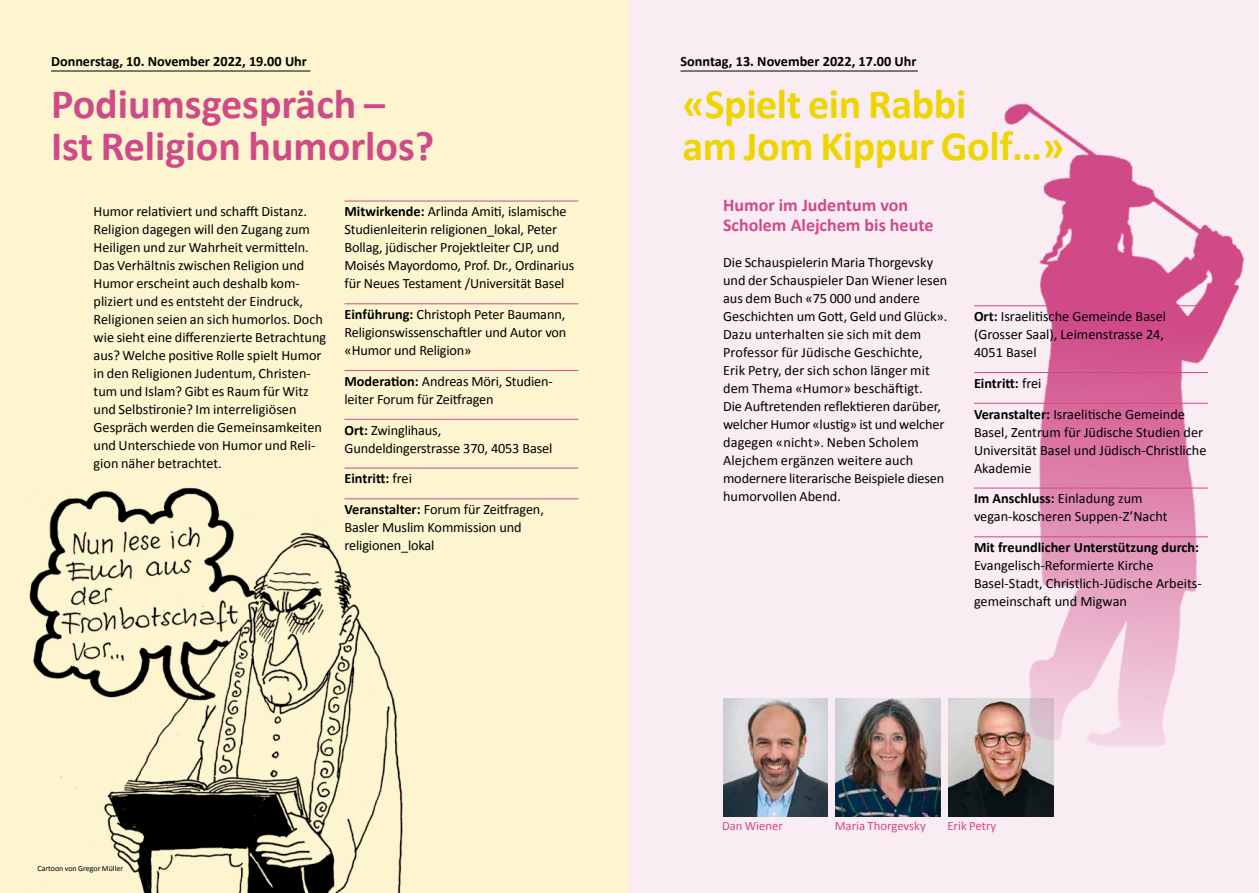
<style>
.page{position:relative;width:1259px;height:893px;background:#fff}
.page>*{position:absolute;margin:0;border:0;box-sizing:border-box;transform-origin:0 0}
.t1{font:700 42px/42px "Calibri";color:#d04a87}
.t2{font:700 42px/42px "Calibri";letter-spacing:-.01em;color:#efd500}
.t3{font:700 18px/20.2px "Calibri";color:#d04a87}
.t4{font:14.25px/18px "Calibri";color:#000}
.t5{font:700 14.25px "Calibri";color:#000}
.t6{font:12.75px "Calibri";color:#d04a87}
.t7{font:7.95px "Calibri";color:#000}
.s1{font-weight:700}
</style>
<div class="page">
<div style="left:0;top:0;width:629px;height:893px;background:#fcf5d0"></div>
<div style="left:629px;top:0;width:630px;height:893px;background:#faecf3"></div>
<img style="left:29px;top:487px;width:402px;height:406px">
<img style="left:723px;top:699px;width:104px;height:118px">
<img style="left:836px;top:699px;width:104px;height:118px">
<img style="left:948px;top:773px;width:105px;height:44px">
<img style="left:895px;top:103px;width:350px;height:670px">
<hr style="left:51px;top:71px;width:259px;height:1px;background:#000">
<hr style="left:344px;top:201px;width:234px;height:1px;background:#d04a87">
<hr style="left:344px;top:303px;width:234px;height:1px;background:#d04a87">
<hr style="left:344px;top:370px;width:234px;height:1px;background:#d04a87">
<hr style="left:344px;top:419px;width:234px;height:1px;background:#d04a87">
<hr style="left:344px;top:468px;width:234px;height:1px;background:#d04a87">
<hr style="left:344px;top:498px;width:234px;height:1px;background:#d04a87">
<hr style="left:680px;top:71px;width:238px;height:1px;background:#000">
<hr style="left:974px;top:305px;width:234px;height:1px;background:#d04a87">
<hr style="left:974px;top:372px;width:234px;height:1px;background:#d04a87">
<hr style="left:974px;top:403px;width:234px;height:1px;background:#d04a87">
<hr style="left:974px;top:488px;width:234px;height:1px;background:#d04a87">
<hr style="left:974px;top:536px;width:234px;height:1px;background:#d04a87">
<p class="t5" style="left:51px;top:52px;width:257px">Donnerstag, 10. November 2022, 19.00 Uhr</p>
<h1 class="t1" style="left:51px;top:82px;width:385px">Podiumsgespräch –<br>Ist Religion humorlos?</h1>
<p class="t4" style="left:94px;top:202px;width:234px">Humor relativiert und schafft Distanz.<br>Religion dagegen will den Zugang zum Heiligen und zur Wahrheit vermitteln.<br>Das Verhältnis zwischen Religion und Humor erscheint auch deshalb kom&shy;pliziert und es entsteht der Eindruck, Religionen seien an sich humorlos. Doch wie sieht eine differenzierte Betrachtung aus? Welche positive Rolle spielt Humor in den Religionen Judentum, Christen&shy;tum und Islam? Gibt es Raum für Witz und Selbstironie? Im interreligiösen Gespräch werden die Gemeinsamkeiten und Unterschiede von Humor und Reli&shy;gion näher betrachtet.</p>
<p class="t4" style="left:344px;top:202px;width:231px"><span class="s1">Mitwirkende:</span> Arlinda Amiti, islamische Studienleiterin religionen_lokal, Peter Bollag, jüdischer Projektleiter CJP, und Moisés Mayordomo, Prof. Dr., Ordinarius für Neues Testament /Universität Basel</p>
<p class="t4" style="left:344px;top:305px;width:223px;text-align:justify"><span class="s1">Einführung:</span> Christoph Peter Baumann, Religionswissenschaftler und Autor von «Humor und Religion»</p>
<p class="t4" style="left:344px;top:372px;width:210px"><span class="s1">Moderation:</span> Andreas Möri, Studien&shy;leiter Forum für Zeitfragen</p>
<p class="t4" style="left:344px;top:420px;width:209px"><span class="s1">Ort:</span> Zwinglihaus,<br>Gundeldingerstrasse 370, 4053 Basel</p>
<p class="t4" style="left:344px;top:463px;width:201px;line-height:30.8px"><span class="s1">Eintritt:</span> frei<br><span class="s1">Veranstalter:</span> Forum für Zeitfragen,</p>
<p class="t4" style="left:344px;top:518px;width:178px">Basler Muslim Kommission und religionen_lokal</p>
<p class="t7" style="left:37px;top:863px;width:87px">Cartoon von Gregor Müller</p>
<p class="t5" style="left:680px;top:52px;width:237px">Sonntag, 13. November 2022, 17.00 Uhr</p>
<h1 class="t2" style="left:682px;top:82px;width:383px">«Spielt ein Rabbi<br>am Jom Kippur Golf…»</h1>
<p class="t3" style="left:723px;top:194px;width:212px">Humor im Judentum von<br>Scholem Alejchem bis heute</p>
<p class="t4" style="left:723px;top:253px;width:226px">Die Schauspielerin Maria Thorgevsky und der Schauspieler Dan Wiener lesen aus dem Buch «75 000 und andere Geschichten um Gott, Geld und Glück».<br>Dazu unterhalten sie sich mit dem Professor für Jüdische Geschichte, Erik Petry, der sich schon länger mit dem Thema «Humor» beschäftigt.<br>Die Auftretenden reflektieren darüber, welcher Humor «lustig» ist und welcher dagegen «nicht». Neben Scholem Alejchem ergänzen weitere auch modernere literarische Beispiele diesen humorvollen Abend.</p>
<p class="t4" style="left:974px;top:307px;width:194px"><span class="s1">Ort:</span> Israelitische Gemeinde Basel (Grosser Saal), Leimenstrasse 24,<br>4051 Basel</p>
<p class="t4" style="left:974px;top:367px;width:212px;line-height:30.8px"><span class="s1">Eintritt:</span> frei<br><span class="s1">Veranstalter:</span> Israelitische Gemeinde</p>
<p class="t4" style="left:974px;top:422px;width:234px">Basel, Zentrum für Jüdische Studien der<br>Universität Basel und Jüdisch-Christliche<br>Akademie</p>
<p class="t4" style="left:974px;top:489px;width:195px"><span class="s1">Im Anschluss:</span> Einladung zum vegan-koscheren Suppen-Z’Nacht</p>
<p class="t5" style="left:974px;top:537px;width:226px">Mit freundlicher Unterstützung durch:</p>
<p class="t4" style="left:974px;top:556px;width:229px">Evangelisch-Reformierte Kirche<br>Basel-Stadt, Christlich-Jüdische Arbeits&shy;gemeinschaft und Migwan</p>
<p class="t6" style="left:722px;top:817px;width:63px">Dan Wiener</p>
<p class="t6" style="left:834px;top:817px;width:93px">Maria Thorgevsky</p>
<p class="t6" style="left:947px;top:817px;width:50px">Erik Petry</p>
</div>
